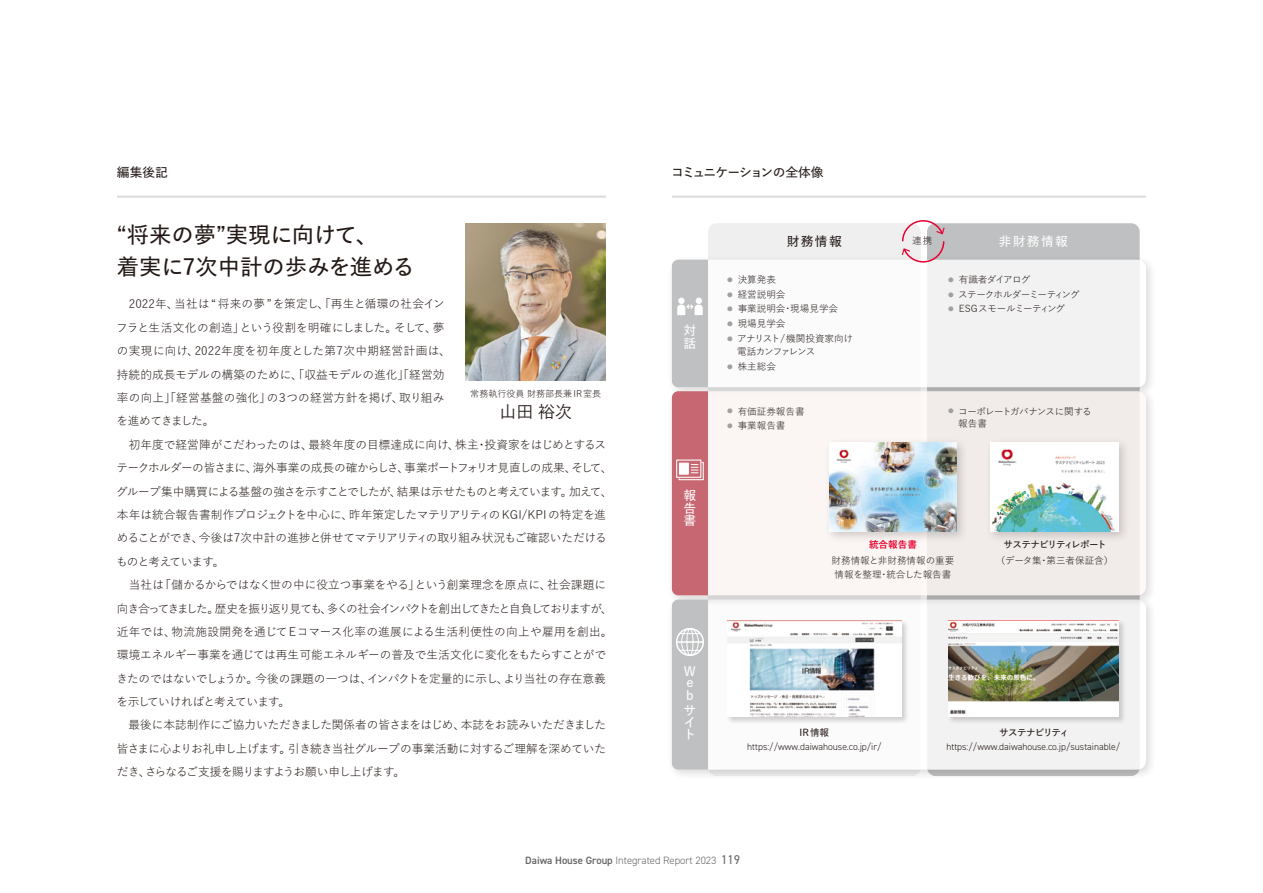
<style>
.page{position:relative;width:1263px;height:893px;background:#fff}
.page>*{position:absolute;margin:0;border:0;box-sizing:border-box;transform-origin:0 0}
.t1{font:600 22.35px/32px "Yu Go Pr 6 N";letter-spacing:-.005em;color:#231916}
.t2{font:500 16.95px "Yu Go Pr 6 N";color:#231916}
.t3{font:600 12.75px/12.8px "Yu Go Pr 6 N";letter-spacing:.1em;color:#fff}
.t4{font:600 12.75px "Yu Go Pr 6 N";letter-spacing:-.065em;color:#231916}
.t5{font:600 12.75px "Yu Go Pr 6 N";letter-spacing:-.025em;color:#231916}
.t6{font:11.7px/23.4px "Yu Go Pr 6 N";letter-spacing:-.02em;color:#231916}
.t7{font:300 10.65px "DIN2014";color:#666565}
.t8{font:9.6px/13.8px "Yu Go Pr 6 N";color:#231916;text-align:center}
.t9{font:300 9.6px "DIN2014";color:#231916}
.t10{font:600 9.6px "Yu Go Pr 6 N";letter-spacing:-.08em;color:#231916}
.t11{font:9.6px/12.8px "Yu Go Pr 6 N";letter-spacing:-.08em;color:#231916}
.t12{font:9.6px/12.8px "Yu Go Pr 6 N";letter-spacing:-.055em;color:#231916}
.t13{font:9.6px "Yu Go Pr 6 N";letter-spacing:-.095em;color:#231916}
.t14{font:9.6px "Yu Go Pr 6 N";letter-spacing:-.045em;color:#231916}
.t15{font:9.6px "Yu Go Pr 6 N";letter-spacing:-.06em;color:#231916}
.t16{font:700 9.6px "Yu Go Pr 6 N";color:#e60030}
.t17{font:9px "Yu Go Pr 6 N";color:#231916}
.s1{font-size:5.7px;color:#a0a0a1}
.s2{font-weight:600}
.s3{font-weight:400;font-size:12.75px}
</style>
<div class="page">
<div style="left:927px;top:223px;width:213px;height:553px;background:#bfc0c1;border-radius:9px"></div>
<div style="left:708px;top:223px;width:213px;height:553px;background:#efeff0;border-radius:9px"></div>
<div style="left:667px;top:254px;width:490px;height:145px;background:#231916;opacity:.2"></div>
<div style="left:672px;top:260px;width:474px;height:127px;background:#fff;border-radius:9px"></div>
<div style="left:667px;top:594px;width:490px;height:187px;background:#231916;opacity:.2"></div>
<div style="left:672px;top:600px;width:474px;height:170px;background:#fff;border-radius:9px"></div>
<div style="left:667px;top:386px;width:490px;height:221px;background:#231916;opacity:.2"></div>
<div style="left:672px;top:391px;width:474px;height:204px;background:#fef8f5;border-radius:9px"></div>
<img style="left:466px;top:223px;width:140px;height:158px">
<svg style="left:901px;top:220px;width:44px;height:43px"></svg>
<div style="left:725px;top:619px;width:184px;height:105px;background:#231916;opacity:.2"></div>
<img style="left:727px;top:621px;width:174px;height:95px">
<div style="left:946px;top:619px;width:180px;height:105px;background:#231916;opacity:.2"></div>
<img style="left:948px;top:621px;width:170px;height:95px">
<hr style="left:117px;top:196px;width:489px;height:2px;background:#dcdddd">
<hr style="left:672px;top:196px;width:474px;height:2px;background:#dcdddd">
<svg style="left:672px;top:260px;width:36px;height:510px;background:#c6a2a6"></svg>
<div style="left:824px;top:437px;width:144px;height:106px;background:#231916;opacity:.2"></div>
<img style="left:829px;top:442px;width:128px;height:90px">
<div style="left:985px;top:437px;width:145px;height:106px;background:#231916;opacity:.2"></div>
<img style="left:991px;top:442px;width:127px;height:90px">
<p class="t5" style="left:117px;top:161px;width:53px">編集後記</p>
<p class="t4" style="left:671px;top:161px;width:154px">コミュニケーションの全体像</p>
<h1 class="t1" style="left:117px;top:216px;width:299px">“将来の夢”実現に向けて、<br>着実に7次中計の歩みを進める</h1>
<p class="t6" style="left:116px;top:291px;width:498px">　2022年、当社は“将来の夢”を策定し、「再生と循環の社会イン<br>フラと生活文化の創造」という役割を明確にしました。そして、夢<br>の実現に向け、2022年度を初年度とした第7次中期経営計画は、<br>持続的成長モデルの構築のために、「収益モデルの進化」「経営効<br>率の向上」「経営基盤の強化」の３つの経営方針を掲げ、取り組み<br>を進めてきました。<br>　初年度で経営陣がこだわったのは、最終年度の目標達成に向け、株主・投資家をはじめとするステークホルダーの皆さまに、海外事業の成長の確からしさ、事業ポートフォリオ見直しの成果、そして、グループ集中購買による基盤の強さを示すことでしたが、結果は示せたものと考えています。加えて、本年は統合報告書制作プロジェクトを中心に、昨年策定したマテリアリティのKGI/KPIの特定を進めることができ、今後は7次中計の進捗と併せてマテリアリティの取り組み状況もご確認いただけるものと考えています。<br>　当社は「儲かるからではなく世の中に役立つ事業をやる」という創業理念を原点に、社会課題に向き合ってきました。歴史を振り返り見ても、多くの社会インパクトを創出してきたと自負しておりますが、近年では、物流施設開発を通じてEコマース化率の進展による生活利便性の向上や雇用を創出。環境エネルギー事業を通じては再生可能エネルギーの普及で生活文化に変化をもたらすことができたのではないでしょうか。今後の課題の一つは、インパクトを定量的に示し、より当社の存在意義を示していければと考えています。<br>　最後に本誌制作にご協力いただきました関係者の皆さまをはじめ、本誌をお読みいただきました皆さまに心よりお礼申し上げます。引き続き当社グループの事業活動に対するご理解を深めていただき、さらなるご支援を賜りますようお願い申し上げます。</p>
<p class="t17" style="left:470px;top:385px;width:132px">常務執行役員 財務部長兼IR室長</p>
<h2 class="t2" style="left:499px;top:396px;width:74px">山田 裕次</h2>
<p class="t3" style="left:684px;top:322px;width:14px">対話</p>
<p class="t3" style="left:684px;top:487px;width:14px;text-align:justify">報告書</p>
<p class="t5" style="left:787px;top:230px;width:56px">財務情報</p>
<p class="t8" style="left:912px;top:233px;width:22px">連携</p>
<p class="t3" style="left:999px;top:234px;width:70px">非財務情報</p>
<p class="t8" style="left:727px;top:271px;width:50px"><span class="s1">●</span> 決算発表</p>
<p class="t8" style="left:727px;top:286px;width:60px"><span class="s1">●</span> 経営説明会</p>
<p class="t8" style="left:727px;top:301px;width:112px"><span class="s1">●</span> 事業説明会・現場見学会</p>
<p class="t8" style="left:727px;top:316px;width:60px"><span class="s1">●</span> 現場見学会</p>
<p class="t11" style="left:737px;top:331px;width:117px;text-indent:-10px"><span class="s1">●</span> アナリスト／機関投資家向け電話カンファレンス</p>
<p class="t8" style="left:727px;top:358px;width:50px"><span class="s1">●</span> 株主総会</p>
<p class="t8" style="left:727px;top:403px;width:79px"><span class="s1">●</span> 有価証券報告書</p>
<p class="t8" style="left:727px;top:418px;width:60px"><span class="s1">●</span> 事業報告書</p>
<p class="t15" style="left:948px;top:270px;width:84px"><span class="s1">●</span> 有識者ダイアログ</p>
<p class="t13" style="left:948px;top:285px;width:133px"><span class="s1">●</span> ステークホルダーミーティング</p>
<p class="t14" style="left:948px;top:300px;width:118px"><span class="s1">●</span> ESGスモールミーティング</p>
<p class="t12" style="left:958px;top:403px;width:135px;text-indent:-10px"><span class="s1">●</span> コーポレートガバナンスに関する報告書</p>
<p class="t16" style="left:869px;top:540px;width:49px">統合報告書</p>
<p class="t8" style="left:832px;top:553px;width:124px">財務情報と非財務情報の重要情報を整理・統合した報告書</p>
<p class="t10" style="left:1003px;top:536px;width:105px">サステナビリティレポート</p>
<p class="t8" style="left:996px;top:553px;width:119px">（データ集・第三者保証含）</p>
<p class="t3" style="left:684px;top:664px;width:13px;line-height:11.9px">W e b</p>
<p class="t3" style="left:684px;top:703px;width:13px;line-height:12px">サイト</p>
<p class="t10" style="left:799px;top:723px;width:31px">IR情報</p>
<p class="t9" style="left:747px;top:741px;width:136px">https://www.daiwahouse.co.jp/ir/</p>
<p class="t10" style="left:999px;top:723px;width:71px">サステナビリティ</p>
<p class="t9" style="left:946px;top:741px;width:175px">https://www.daiwahouse.co.jp/sustainable/</p>
<p class="t7" style="left:525px;top:853px;width:217px"><span class="s2">Daiwa House Group</span> Integrated Report 2023 <span class="s3">119</span></p>
</div>
